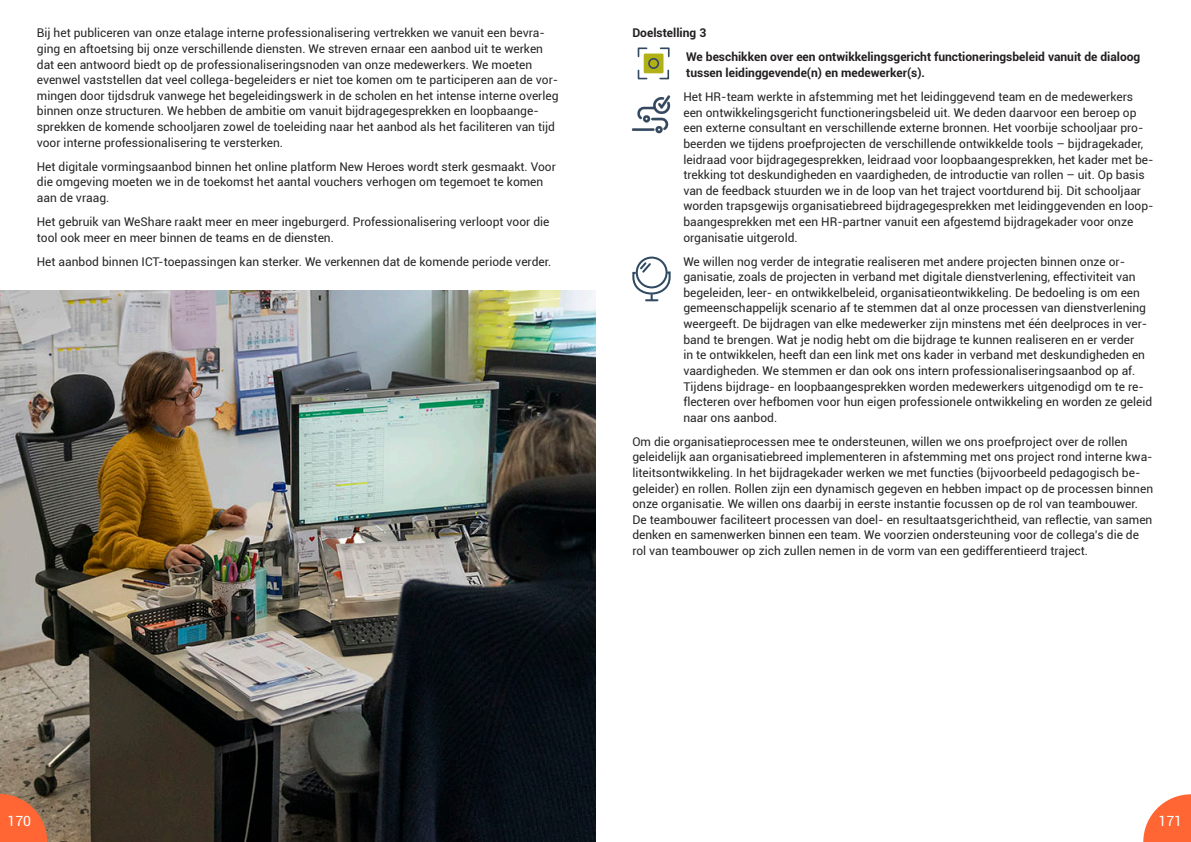
<style>
.page{position:relative;width:1191px;height:842px;background:#fff}
.page>*{position:absolute;margin:0;border:0;box-sizing:border-box;transform-origin:0 0}
.t1{font:14px "Roboto";color:#fff}
.t2{font:12px/15.6px "Roboto";color:#262626}
.t3{font:700 12px/15.6px "Roboto";color:#231f20}
</style>
<div class="page">
<svg style="left:1143px;top:794px;width:48px;height:48px"></svg>
<div style="left:643px;top:54px;width:20px;height:19px;background:#b1b117"></div>
<svg style="left:637px;top:47px;width:11px;height:11px"></svg>
<svg style="left:637px;top:69px;width:11px;height:10px"></svg>
<svg style="left:658px;top:69px;width:12px;height:10px"></svg>
<svg style="left:659px;top:47px;width:11px;height:11px"></svg>
<div style="left:648px;top:58px;width:11px;height:11px;border:2px solid #334861;border-radius:50%"></div>
<img style="left:631px;top:95px;width:40px;height:39px">
<div style="left:636px;top:257px;width:31px;height:31px;border:2px solid #2f4a62;border-radius:50%"></div>
<svg style="left:632px;top:260px;width:39px;height:42px"></svg>
<img style="left:0;top:291px;width:595px;height:551px">
<svg style="left:0;top:794px;width:47px;height:48px;background:#e2673a"></svg>
<p class="t2" style="left:37px;top:25px;width:523px">Bij het publiceren van onze etalage interne professionalisering vertrekken we vanuit een bevra&shy;ging en aftoetsing bij onze verschillende diensten. We streven ernaar een aanbod uit te werken dat een antwoord biedt op de professionaliseringsnoden van onze medewerkers. We moeten evenwel vaststellen dat veel collega-begeleiders er niet toe komen om te participeren aan de vor&shy;mingen door tijdsdruk vanwege het begeleidingswerk in de scholen en het intense interne overleg binnen onze structuren. We hebben de ambitie om vanuit bijdragegesprekken en loopbaange&shy;sprekken de komende schooljaren zowel de toeleiding naar het aanbod als het faciliteren van tijd voor interne professionalisering te versterken.</p>
<p class="t2" style="left:37px;top:158px;width:520px">Het digitale vormingsaanbod binnen het online platform New Heroes wordt sterk gesmaakt. Voor die omgeving moeten we in de toekomst het aantal vouchers verhogen om tegemoet te komen aan de vraag.</p>
<p class="t2" style="left:37px;top:213px;width:514px">Het gebruik van WeShare raakt meer en meer ingeburgerd. Professionalisering verloopt voor die tool ook meer en meer binnen de teams en de diensten.</p>
<p class="t2" style="left:37px;top:253px;width:516px">Het aanbod binnen ICT-toepassingen kan sterker. We verkennen dat de komende periode verder.</p>
<p class="t3" style="left:632px;top:25px;width:75px">Doelstelling 3</p>
<p class="t3" style="left:686px;top:49px;width:456px">We beschikken over een ontwikkelingsgericht functioneringsbeleid vanuit de dialoog tussen leidinggevende(n) en medewerker(s).</p>
<p class="t2" style="left:683px;top:89px;width:472px">Het HR-team werkte in afstemming met het leidinggevend team en de medewerkers een ontwikkelingsgericht functioneringsbeleid uit. We deden daarvoor een beroep op een externe consultant en verschillende externe bronnen. Het voorbije schooljaar pro&shy;beerden we tijdens proefprojecten de verschillende ontwikkelde tools – bijdragekader, leidraad voor bijdragegesprekken, leidraad voor loopbaangesprekken, het kader met be&shy;trekking tot deskundigheden en vaardigheden, de introductie van rollen – uit. Op basis van de feedback stuurden we in de loop van het traject voortdurend bij. Dit schooljaar worden trapsgewijs organisatiebreed bijdragegesprekken met leidinggevenden en loop&shy;baangesprekken met een HR-partner vanuit een afgestemd bijdragekader voor onze organisatie uitgerold.</p>
<p class="t2" style="left:683px;top:253px;width:470px">We willen nog verder de integratie realiseren met andere projecten binnen onze or&shy;ganisatie, zoals de projecten in verband met digitale dienstverlening, effectiviteit van begeleiden, leer- en ontwikkelbeleid, organisatieontwikkeling. De bedoeling is om een gemeenschappelijk scenario af te stemmen dat al onze processen van dienstverlening weergeeft. De bijdragen van elke medewerker zijn minstens met één deelproces in ver&shy;band te brengen. Wat je nodig hebt om die bijdrage te kunnen realiseren en er verder<br>in te ontwikkelen, heeft dan een link met ons kader in verband met deskundigheden en vaardigheden. We stemmen er dan ook ons intern professionaliseringsaanbod op af.<br>Tijdens bijdrage- en loopbaangesprekken worden medewerkers uitgenodigd om te re&shy;flecteren over hefbomen voor hun eigen professionele ontwikkeling en worden ze geleid naar ons aanbod.</p>
<p class="t2" style="left:632px;top:433px;width:522px">Om die organisatieprocessen mee te ondersteunen, willen we ons proefproject over de rollen geleidelijk aan organisatiebreed implementeren in afstemming met ons project rond interne kwa&shy;liteitsontwikkeling. In het bijdragekader werken we met functies (bijvoorbeeld pedagogisch be&shy;geleider) en rollen. Rollen zijn een dynamisch gegeven en hebben impact op de processen binnen onze organisatie. We willen ons daarbij in eerste instantie focussen op de rol van teambouwer.<br>De teambouwer faciliteert processen van doel- en resultaatsgerichtheid, van reflectie, van samen denken en samenwerken binnen een team. We voorzien ondersteuning voor de collega’s die de rol van teambouwer op zich zullen nemen in de vorm van een gedifferentieerd traject.</p>
<p class="t1" style="left:8px;top:811px;width:25px">170</p>
<p class="t1" style="left:1158px;top:811px;width:25px">171</p>
</div>
